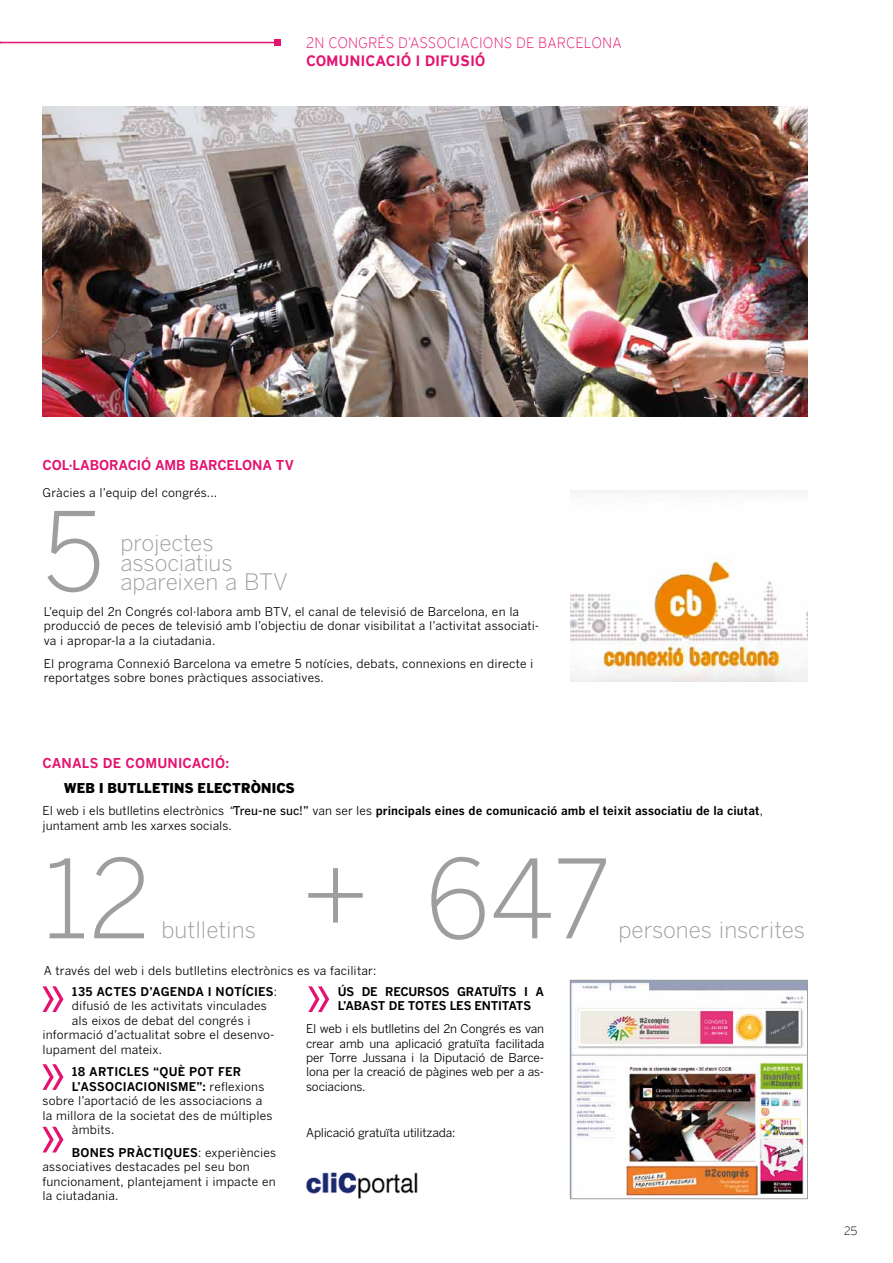
<style>
.page{position:relative;width:893px;height:1263px;background:#fff}
.page>*{position:absolute;margin:0;border:0;box-sizing:border-box;transform-origin:0 0}
.t1{font:300 108px "Benton Gothic";color:#9c9e9f}
.t2{font:300 22.5px/19.5px "Benton Gothic";letter-spacing:-.005em;color:#9c9e9f}
.t3{font:200 15px "Interstate";color:#e41270}
.t4{font:700 15px "Interstate Plus";color:#e41270}
.t5{font:700 13.5px "Benton Gothic";letter-spacing:-.01em;color:#e41270}
.t6{font:900 13.5px "Benton Gothic";letter-spacing:.01em;color:#000}
.t7{font:12px/14.4px "Benton Gothic";letter-spacing:.01em;color:#000}
.t8{font:700 12px/14.4px "Benton Gothic";letter-spacing:-.01em;color:#000}
.t9{font:700 12px "Benton Gothic";letter-spacing:.01em;color:#000}
.t10{font:12px "Benton Gothic";letter-spacing:-.02em;color:#000}
.t11{font:700 12px "Benton Gothic";letter-spacing:.015em;color:#000}
.t12{font:200 12px "Interstate";color:#000}
.s1{font-style:italic}
.s2{font-weight:500}
.s3{font-weight:700}
.s4{font-weight:400}
</style>
<div class="page">
<img style="left:571px;top:491px;width:237px;height:191px">
<hr style="left:0;top:42px;width:278px;height:1px;background:#e41270">
<svg style="left:275px;top:40px;width:6px;height:6px"></svg>
<img style="left:572px;top:982px;width:234px;height:215px">
<div style="left:570px;top:980px;width:238px;height:219px;border:1px solid #9c9e9f"></div>
<img style="left:43px;top:106px;width:765px;height:311px">
<svg style="left:43px;top:1127px;width:20px;height:25px"></svg>
<svg style="left:308px;top:868px;width:55px;height:54px"></svg>
<img style="left:306px;top:1172px;width:112px;height:27px">
<svg style="left:43px;top:986px;width:20px;height:26px"></svg>
<svg style="left:43px;top:1064px;width:20px;height:26px"></svg>
<svg style="left:308px;top:986px;width:21px;height:26px"></svg>
<p class="t3" style="left:306px;top:35px;width:317px">2N CONGRÉS D’ASSOCIACIONS DE BARCELONA</p>
<p class="t4" style="left:306px;top:52px;width:12px">COM</p>
<p class="t4" style="left:339px;top:52px;width:21px">UNICACIÓ</p>
<p class="t4" style="left:416px;top:52px;width:54px">i DIFUSIÓ</p>
<p class="t5" style="left:43px;top:457px;width:252px">COL·LABORACIÓ AMB BARCELONA TV</p>
<p class="t7" style="left:43px;top:485px;width:176px">Gràcies a l’equip del congrés...</p>
<h1 class="t1" style="left:43px;top:488px;width:64px">5</h1>
<h2 class="t2" style="left:120px;top:533px;width:169px">projectes associatius apareixen a BTV</h2>
<p class="t7" style="left:44px;top:604px;width:497px">L’equip del 2n Congrés col·labora amb BTV, el canal de televisió de Barcelona, en la producció de peces de televisió amb l’objectiu de donar visibilitat a l’activitat associati&shy;va i apropar-la a la ciutadania.</p>
<p class="t7" style="left:44px;top:656px;width:491px">El programa Connexió Barcelona va emetre 5 notícies, debats, connexions en directe i reportatges sobre bones pràctiques associatives.</p>
<p class="t5" style="left:43px;top:754px;width:188px">CANALS DE COMU NICACIÓ:</p>
<p class="t6" style="left:64px;top:779px;width:232px">WEB I BUTLLETINS ELECTRÒNICS</p>
<p class="t7" style="left:43px;top:804px;width:722px">El web i els butlletins electrònics <span class="s1">“</span><span class="s2">Treu-ne suc!”</span> van ser les <span class="s3">principals eines de comunicació amb el teixit associatiu de la ciutat</span>, juntament amb les xarxes socials.</p>
<h1 class="t1" style="left:43px;top:835px;width:110px">12</h1>
<h1 class="t1" style="left:425px;top:835px;width:188px">647</h1>
<h2 class="t2" style="left:161px;top:920px;width:96px">butlletins</h2>
<h2 class="t2" style="left:618px;top:920px;width:188px">persones inscrites</h2>
<p class="t7" style="left:44px;top:963px;width:334px">A través del web i dels butlletins electrònics es va facilitar:</p>
<p class="t8" style="left:72px;top:984px;width:34px">135 actes</p>
<p class="t8" style="left:141px;top:984px;width:39px">d’Agenda</p>
<p class="t8" style="left:208px;top:984px;width:17px">i not</p>
<p class="t8" style="left:242px;top:984px;width:12px">ícies</p>
<p class="t7" style="left:274px;top:984px;width:5px">:</p>
<p class="t7" style="left:72px;top:998px;width:196px">difusió de les activitats vinculades</p>
<p class="t7" style="left:72px;top:1013px;width:180px">als eixos de debat del congrés i</p>
<p class="t7" style="left:43px;top:1027px;width:233px">informació d’actualitat sobre el desenvo-</p>
<p class="t7" style="left:43px;top:1042px;width:121px">lupament del mateix.</p>
<p class="t11" style="left:72px;top:1064px;width:97px">18 ARTICLES “QUÈ</p>
<p class="t8" style="left:189px;top:1064px;width:53px">POT FER</p>
<p class="t9" style="left:72px;top:1079px;width:194px">L’ASSOCIACIONISME”: <span class="s4">reflexions</span></p>
<p class="t7" style="left:43px;top:1093px;width:221px">sobre l’aportació de les associacions a</p>
<p class="t7" style="left:43px;top:1108px;width:231px">la millora de la societat des de múltiples</p>
<p class="t7" style="left:72px;top:1122px;width:44px">àmbits.</p>
<p class="t8" style="left:72px;top:1145px;width:18px">Bones</p>
<p class="t7" style="left:43px;top:1145px;width:235px;text-indent:76px"><span class="s3">pràctiques</span>: experiències associatives destacades pel seu bon funcionament, plantejament i impacte en la ciutadania.</p>
<p class="t8" style="left:338px;top:984px;width:208px">ÚS DE RECU RSOS GRATUÏTS I A<br>L’ABAST DE TOTES LES ENTITATS</p>
<p class="t7" style="left:306px;top:1021px;width:240px;text-align:justify">El web i els butlletins del 2n Congrés es van crear amb una aplicació gratuïta facilitada per Torre Jussana i la Diputació de Barce&shy;lona per la creació de pàgines web per a as&shy;sociacions.</p>
<p class="t10" style="left:306px;top:1125px;width:151px">Aplicació gratuïta utilitzada:</p>
<p class="t12" style="left:844px;top:1224px;width:15px">25</p>
</div>
